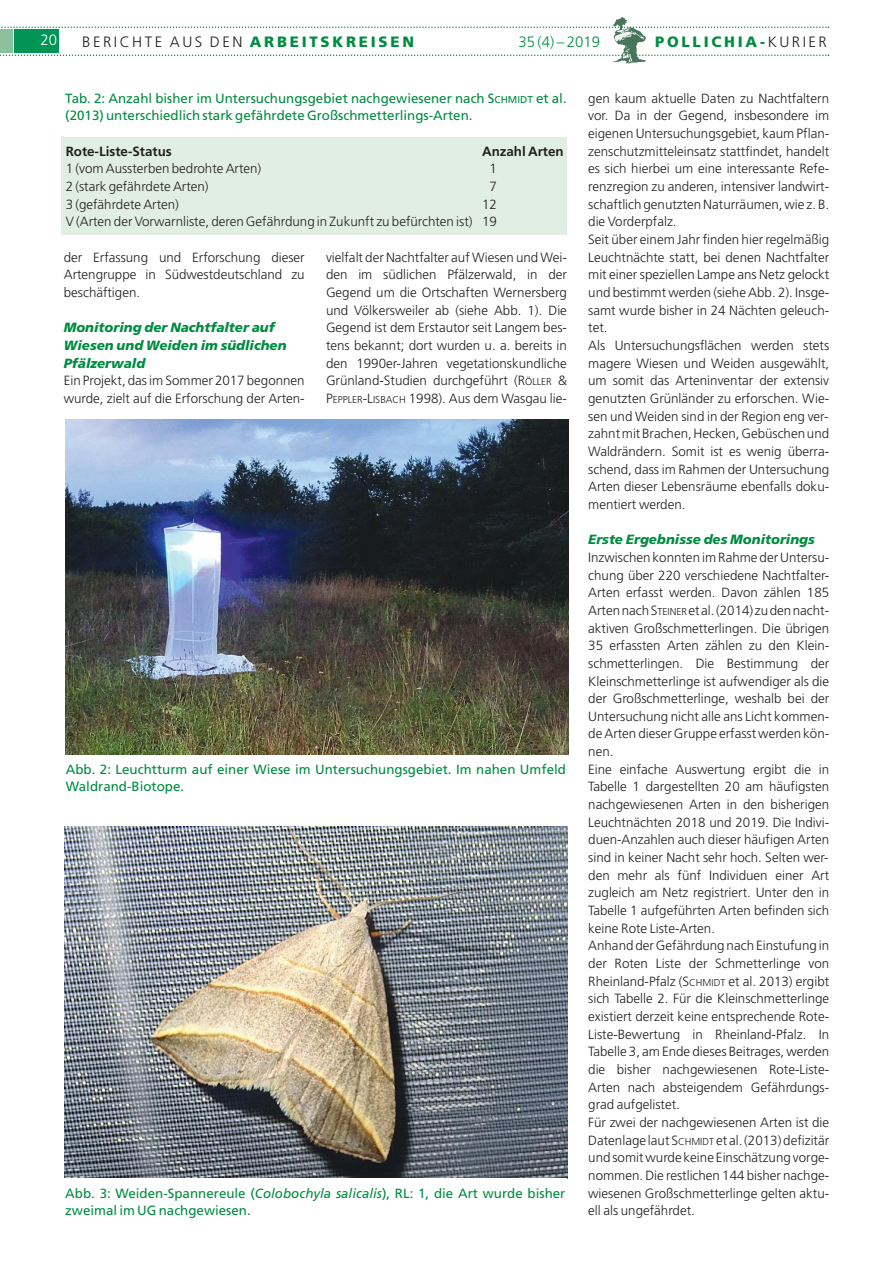
<style>
.page{position:relative;width:893px;height:1263px;background:#fff}
.page>*{position:absolute;margin:0;border:0;box-sizing:border-box;transform-origin:0 0}
.t1{font:300 15px "Frutiger";letter-spacing:.165em;color:#241f1f}
.t2{font:900 15px "Frutiger";letter-spacing:.185em;color:#008c41}
.t3{font:300 15px "Frutiger";color:#008c41}
.t4{font:300 15px "Frutiger";color:#fff}
.t5{font:300 13.35px/17.7px "Frutiger CE";color:#241f1f}
.t6{font:13.35px/17.7px "Frutiger";color:#008c41}
.t7{font:300 13.35px/17.7px "Frutiger";color:#241f1f;text-align:right}
.t8{font:italic 900 13.35px/17.7px "Frutiger";color:#008c41}
.t9{font:700 13.35px "Frutiger";color:#241f1f}
.s1{font-weight:900;color:#008c41}
.s2{font-weight:300;color:#241f1f}
.s3{font-size:10.05px}
.s4{font-family:"Frutiger"}
.s5{font-family:"Frutiger";font-size:10.05px}
.s6{font-style:italic}
</style>
<div class="page">
<div style="left:61px;top:137px;width:506px;height:98px;background:#e1eee3"></div>
<svg style="left:0;top:17px;width:829px;height:47px"></svg>
<img style="left:65px;top:827px;width:503px;height:352px">
<img style="left:65px;top:420px;width:503px;height:335px">
<p class="t4" style="left:41px;top:34px;width:18px">20</p>
<p class="t1" style="left:82px;top:35px;width:333px">BERICHTE AUS DEN <span class="s1">ARBEITSKREISEN</span></p>
<p class="t3" style="left:518px;top:35px;width:83px">35 (4) – 2019</p>
<p class="t2" style="left:655px;top:35px;width:173px">POLLICHIA-<span class="s2">KURIER</span></p>
<p class="t6" style="left:65px;top:90px;width:503px">Tab. 2: Anzahl bisher im Untersuchungsgebiet nachgewiesener nach S<span class="s3">CHMIDT</span> et al. (2013) unterschiedlich stark gefährdete Großschmetterlings-Arten.</p>
<p class="t9" style="left:66px;top:146px;width:108px">Rote-Liste-Status</p>
<p class="t9" style="left:482px;top:146px;width:83px">Anzahl Arten</p>
<p class="t7" style="left:66px;top:161px;width:197px">1 (vom Aussterben bedrohte Arten)</p>
<p class="t7" style="left:489px;top:161px;width:9px">1</p>
<p class="t7" style="left:66px;top:179px;width:144px">2 (stark gefährdete Arten)</p>
<p class="t7" style="left:489px;top:179px;width:9px">7</p>
<p class="t7" style="left:66px;top:196px;width:115px">3 (gefährdete Arten)</p>
<p class="t7" style="left:66px;top:196px;width:433px">12<br>V (Arten der Vorwarnliste, deren Gefährdung in Zukunft zu befürchten ist) 19</p>
<p class="t5" style="left:64px;top:249px;width:242px;text-align:justify">der Erfassung und Erforschung dieser Artengruppe in Südwestdeutschland zu beschäftigen.</p>
<p class="t8" style="left:64px;top:320px;width:224px">Monitoring der Nachtfalter auf<br>Wiesen und Weiden im südlichen<br>Pfälzerwald</p>
<p class="t5" style="left:64px;top:373px;width:242px">Ein Projekt, das im Sommer 2017 begonnen wurde, zielt auf die Erforschung der Arten-</p>
<p class="t5" style="left:326px;top:249px;width:242px;text-align:justify">vielfalt der Nachtfalter auf Wiesen und Wei&shy;den im südlichen Pfälzerwald, in der Gegend um die Ortschaften Wernersberg und Völkersweiler ab (siehe Abb. 1). Die Gegend ist dem Erstautor seit Langem bes&shy;tens bekannt; dort wurden u. a. bereits in den 1990er-Jahren vegetationskundliche Grünland-Studien durchgeführt (<span class="s4">R</span><span class="s5">ÖLLER</span> <span class="s4">&amp; P</span><span class="s5">EPPLER</span><span class="s4">-L</span><span class="s5">ISBACH</span> 1998). Aus dem Wasgau lie-</p>
<p class="t6" style="left:66px;top:761px;width:502px">Abb. 2: Leuchtturm auf einer Wiese im Untersuchungsgebiet. Im nahen Umfeld<br>Waldrand-Biotope.</p>
<p class="t6" style="left:65px;top:1185px;width:502px">Abb. 3: Weiden-Spannereule (<span class="s6">Colobochyla salicalis</span>), RL: 1, die Art wurde bisher zweimal im UG nachgewiesen.</p>
<p class="t5" style="left:588px;top:90px;width:242px">gen kaum aktuelle Daten zu Nachtfaltern vor. Da in der Gegend, insbesondere im eigenen Untersuchungsgebiet, kaum Pflan&shy;zenschutzmitteleinsatz stattfindet, handelt es sich hierbei um eine interessante Refe&shy;renzregion zu anderen, intensiver landwirt&shy;schaftlich genutztenNaturräumen,wie z. B. die Vorderpfalz.<br>Seit über einem Jahr finden hier regelmäßig Leuchtnächte statt, bei denen Nachtfalter mit einer speziellen Lampe ans Netz gelockt und bestimmt werden (siehe Abb. 2). Insge&shy;samt wurde bisher in 24 Nächten geleuch&shy;tet.<br>Als Untersuchungsflächen werden stets magere Wiesen und Weiden ausgewählt, um somit das Arteninventar der extensiv genutzten Grünländer zu erforschen. Wie&shy;sen und Weiden sind in der Region eng ver&shy;zahntmitBrachen,Hecken,Gebüschenund Waldrändern. Somit ist es wenig überra&shy;schend, dass im Rahmen der Untersuchung Arten dieser Lebensräume ebenfalls doku&shy;mentiert werden.</p>
<p class="t8" style="left:588px;top:532px;width:228px">Erste Ergebnisse des Monitorings</p>
<p class="t5" style="left:588px;top:549px;width:242px">Inzwischen konnten im Rahme derUntersu&shy;chung über 220 verschiedene Nachtfalter-Arten erfasst werden. Davon zählen 185<br>Artennach<span class="s4">S</span><span class="s5">TEINER</span> etal.(2014) zudennacht&shy;aktiven Großschmetterlingen. Die übrigen 35 erfassten Arten zählen zu den Klein&shy;schmetterlingen. Die Bestimmung der Kleinschmetterlinge ist aufwendiger als die der Großschmetterlinge, weshalb bei der Untersuchung nicht alle ans Licht kommen&shy;de Arten dieser Gruppe erfasst werden kön&shy;nen.<br>Eine einfache Auswertung ergibt die in Tabelle 1 dargestellten 20 am häufigsten nachgewiesenen Arten in den bisherigen Leuchtnächten 2018 und 2019. Die Indivi&shy;duen-Anzahlen auch dieser häufigen Arten sind in keiner Nacht sehr hoch. Selten wer&shy;den mehr als fünf Individuen einer Art zugleich am Netz registriert. Unter den in Tabelle 1 aufgeführten Arten befinden sich keine Rote Liste-Arten.<br>Anhand der Gefährdung nach Einstufung in der Roten Liste der Schmetterlinge von Rheinland-Pfalz (<span class="s4">S</span><span class="s5">CHMIDT</span> et al. 2013) ergibt sich Tabelle 2. Für die Kleinschmetterlinge existiert derzeit keine entsprechende Rote-Liste-Bewertung in Rheinland-Pfalz. In Tabelle 3, am Ende dieses Beitrages, werden die bisher nachgewiesenen Rote-Liste-Arten nach absteigendem Gefährdungs&shy;grad aufgelistet.<br>Für zwei der nachgewiesenen Arten ist die Datenlage laut <span class="s4">S</span><span class="s5">CHMIDT</span> et al. (2013) defizitär und somitwurde keine Einschätzung vorge&shy;nommen. Die restlichen 144 bisher nachge&shy;wiesenen Großschmetterlinge gelten aktu&shy;ell als ungefährdet.</p>
</div>
